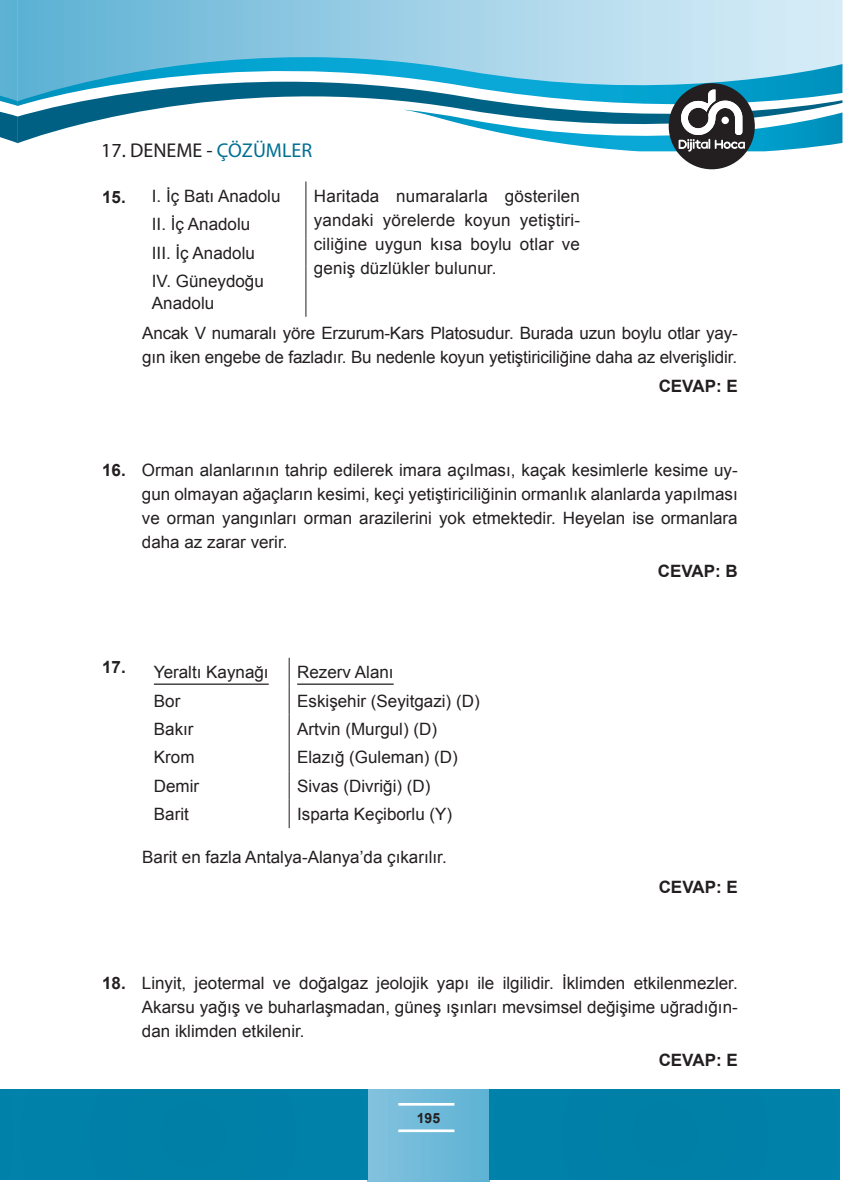
<style>
.page{position:relative;width:857px;height:1197px;background:#fff}
.page>*{position:absolute;margin:0;border:0;box-sizing:border-box;transform-origin:0 0}
.t1{font:20px "Myriad Pro";color:#231f20}
.t2{font:17px/24px "Arial";color:#231f20;text-align:justify}
.t3{font:700 17px "Arial";color:#231f20}
.t4{font:700 14px "Arial";color:#231f20}
.s1{color:#006f92}
.s2{font-weight:700}
</style>
<div class="page">
<svg style="left:0;top:0;width:18px;height:143px;background:#58a9c8"></svg>
<svg style="left:18px;top:0;width:824px;height:44px;background:#9ed0e6"></svg>
<svg style="left:18px;top:44px;width:824px;height:24px;background:#8fcce5"></svg>
<svg style="left:18px;top:68px;width:824px;height:75px"></svg>
<div style="left:367px;top:1089px;width:122px;height:92px;background:linear-gradient(to right,#85c3df,#5fb3d5)"></div>
<hr style="left:398px;top:1102px;width:56px;height:1px;background:#fff">
<hr style="left:398px;top:1103px;width:56px;height:1px;background:#fff">
<hr style="left:398px;top:1104px;width:56px;height:1px;background:#fff">
<hr style="left:398px;top:1129px;width:56px;height:1px;background:#fff">
<hr style="left:398px;top:1130px;width:56px;height:1px;background:#fff">
<hr style="left:398px;top:1131px;width:56px;height:1px;background:#fff">
<div style="left:17px;top:1089px;width:350px;height:90px;background:#0080a8"></div>
<div style="left:489px;top:1089px;width:350px;height:90px;background:#0080a8"></div>
<div style="left:0;top:1089px;width:17px;height:90px;background:#0081a9"></div>
<div style="left:668px;top:83px;width:86px;height:86px;background:#231f20;border-radius:50%"></div>
<svg style="left:404px;top:89px;width:438px;height:67px"></svg>
<svg style="left:305px;top:181px;width:1px;height:86px"></svg>
<hr style="left:305px;top:267px;width:1px;height:50px;background:#231f20">
<svg style="left:288px;top:657px;width:1px;height:171px"></svg>
<hr style="left:154px;top:683px;width:114px;height:1px;background:#231f20">
<hr style="left:297px;top:683px;width:96px;height:1px;background:#231f20">
<p class="t1" style="left:101px;top:138px;width:212px">17. DENEME - <span class="s1">ÇÖZÜMLER</span></p>
<p class="t2" style="left:102px;top:184px;width:180px"><span class="s2">15.</span> I. İç Batı Anadolu</p>
<p class="t2" style="left:314px;top:184px;width:267px">Haritada numaralarla gösterilen yandaki yörelerde koyun yetiştiri&shy;ciliğine uygun kısa boylu otlar ve geniş düzlükler bulunur.</p>
<p class="t2" style="left:152px;top:210px;width:113px;line-height:28.4px;text-align:left">II. İç Anadolu<br>III. İç Anadolu<br>IV. Güneydoğu</p>
<p class="t2" style="left:142px;top:288px;width:596px;line-height:29.6px;text-indent:10px">Anadolu<br>Ancak V numaralı yöre Erzurum-Kars Platosudur. Burada uzun boylu otlar yay-</p>
<p class="t2" style="left:142px;top:345px;width:596px">gın iken engebe de fazladır. Bu nedenle koyun yetiştiriciliğine daha az elverişlidir.</p>
<p class="t3" style="left:658px;top:375px;width:81px">CEVAP: E</p>
<p class="t2" style="left:142px;top:458px;width:597px;text-indent:-40px"><span class="s2">16.</span> Orman alanlarının tahrip edilerek imara açılması, kaçak kesimlerle kesime uy&shy;gun olmayan ağaçların kesimi, keçi yetiştiriciliğinin ormanlık alanlarda yapılması ve orman yangınları orman arazilerini yok etmektedir. Heyelan ise ormanlara daha az zarar verir.</p>
<p class="t3" style="left:657px;top:560px;width:81px">CEVAP: B</p>
<p class="t2" style="left:102px;top:660px;width:168px"><sup>17.</sup> Yeraltı Kaynağı</p>
<p class="t2" style="left:297px;top:660px;width:98px">Rezerv Alanı</p>
<p class="t2" style="left:154px;top:688px;width:28px">Bor</p>
<p class="t2" style="left:297px;top:688px;width:184px">Eskişehir (Seyitgazi) (D)</p>
<p class="t2" style="left:154px;top:717px;width:41px">Bakır</p>
<p class="t2" style="left:297px;top:717px;width:141px">Artvin (Murgul) (D)</p>
<p class="t2" style="left:154px;top:745px;width:42px">Krom</p>
<p class="t2" style="left:297px;top:745px;width:162px">Elazığ (Guleman) (D)</p>
<p class="t2" style="left:154px;top:773px;width:47px">Demir</p>
<p class="t2" style="left:297px;top:773px;width:135px">Sivas (Divriği) (D)</p>
<p class="t2" style="left:154px;top:802px;width:36px">Barit</p>
<p class="t2" style="left:297px;top:802px;width:156px">Isparta Keçiborlu (Y)</p>
<p class="t2" style="left:142px;top:845px;width:306px">Barit en fazla Antalya-Alanya’da çıkarılır.</p>
<p class="t3" style="left:658px;top:875px;width:81px">CEVAP: E</p>
<p class="t2" style="left:142px;top:970px;width:597px;text-indent:-40px"><span class="s2">18.</span> Linyit, jeotermal ve doğalgaz jeolojik yapı ile ilgilidir. İklimden etkilenmezler.<br>Akarsu yağış ve buharlaşmadan, güneş ışınları mevsimsel değişime uğradığın&shy;dan iklimden etkilenir.</p>
<p class="t3" style="left:658px;top:1048px;width:81px">CEVAP: E</p>
<p class="t4" style="left:416px;top:1108px;width:25px">195</p>
</div>
